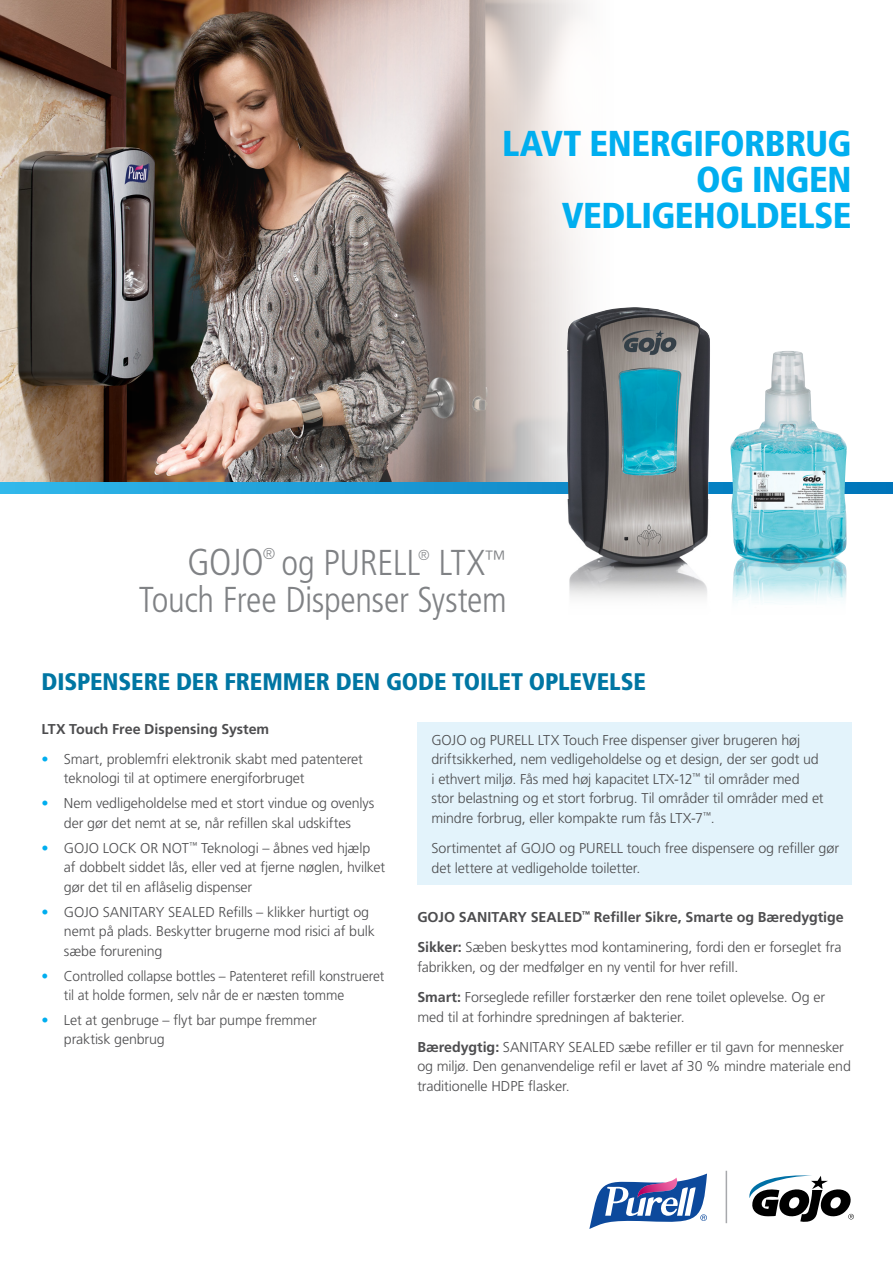
<style>
.page{position:relative;width:893px;height:1263px;background:#fff}
.page>*{position:absolute;margin:0;border:0;box-sizing:border-box;transform-origin:0 0}
.t1{font:300 condensed 37.5px "Frutiger LT Std";color:#808285}
.t2{font:900 condensed 36px/36px "Frutiger LT Std";letter-spacing:-.015em;color:#00aeef;text-align:right}
.t3{font:300 condensed 36px/37.5px "Frutiger LT Std";letter-spacing:-.01em;color:#808285;text-align:right}
.t4{font:900 condensed 24px "Frutiger LT Std";letter-spacing:-.005em;color:#0076a3}
.t5{font:300 condensed 15.75px "Frutiger LT Std";color:#808285}
.t6{font:300 condensed 14.55px "Frutiger LT Std";color:#808285}
.t7{font:300 14.25px/19.5px "Frutiger LT Std";letter-spacing:-.01em;color:#4d4d4f}
.t8{font:700 14.25px/30.3px "Frutiger LT Std";color:#4d4d4f}
.t9{font:300 14.25px/19.5px "Frutiger LT Std";letter-spacing:-.01em;color:#4d4d4f;scale:.96 1}
.s1{color:#00aeef}
.s2{font-weight:300}
.s3{font-weight:700}
</style>
<div class="page">
<img style="left:0;top:0;width:730px;height:483px">
<svg style="left:0;top:483px;width:893px;height:10px;background:#1d9cd7"></svg>
<div style="left:417px;top:723px;width:434px;height:162px;background:#e3f3fb"></div>
<hr style="left:726px;top:1171px;width:1px;height:52px;background:#a7a9ac">
<svg style="left:749px;top:1175px;width:105px;height:47px"></svg>
<svg style="left:589px;top:1173px;width:118px;height:56px"></svg>
<img style="left:730px;top:564px;width:117px;height:159px">
<img style="left:567px;top:307px;width:143px;height:192px">
<img style="left:567px;top:499px;width:142px;height:80px">
<svg style="left:569px;top:579px;width:278px;height:88px"></svg>
<img style="left:730px;top:351px;width:117px;height:213px">
<h2 class="t2" style="left:502px;top:126px;width:351px">LAVT ENERGIFORBRUG<br>OG INGEN<br>VEDLIGEHOLDELSE</h2>
<h1 class="t1" style="left:188px;top:540px;width:78px">GOJO</h1>
<p class="t5" style="left:263px;top:544px;width:14px">®</p>
<h2 class="t3" style="left:282px;top:544px;width:140px">og PURELL</h2>
<p class="t6" style="left:418px;top:547px;width:13px">®</p>
<h2 class="t3" style="left:139px;top:544px;width:369px">LTX<sup>™<br></sup>Touch Free Dispenser System</h2>
<h3 class="t4" style="left:41px;top:667px;width:606px">DISPENSERE DER FREMMER DEN GODE TOILET OPLEVELSE</h3>
<p class="t8" style="left:41px;top:713px;width:229px">LTX Touch Free Dispensing System</p>
<p class="t7" style="left:64px;top:749px;width:300px;text-indent:-23px"><span class="s1">•</span> Smart, problemfri elektronik skabt med patenteret teknologi til at optimere energiforbruget</p>
<p class="t7" style="left:41px;top:794px;width:334px;text-align:center"><span class="s1">•</span> Nem vedligeholdelse med et stort vindue og ovenlys der gør det nemt at se, når refillen skal udskiftes</p>
<p class="t7" style="left:64px;top:838px;width:323px;text-indent:-23px"><span class="s1">•</span> GOJO LOCK OR NOT<sup>™</sup> Teknologi – åbnes ved hjælp af dobbelt siddet lås, eller ved at fjerne nøglen, hvilket gør det til en aflåselig dispenser</p>
<p class="t7" style="left:64px;top:902px;width:312px;text-indent:-23px"><span class="s1">•</span> GOJO SANITARY SEALED Refills – klikker hurtigt og nemt på plads. Beskytter brugerne mod risici af bulk sæbe forurening</p>
<p class="t9" style="left:64px;top:966px;width:335px;text-indent:-23px"><span class="s1">•</span> Controlled collapse bottles – Patenteret refill konstrueret til at holde formen, selv når de er næsten tomme</p>
<p class="t7" style="left:64px;top:1010px;width:254px;text-indent:-23px"><span class="s1">•</span> Let at genbruge – flyt bar pumpe fremmer praktisk genbrug</p>
<p class="t7" style="left:431px;top:730px;width:394px">GOJO og PURELL LTX Touch Free dispenser giver brugeren høj driftsikkerhed, nem vedligeholdelse og et design, der ser godt ud i ethvert miljø. Fås med høj kapacitet LTX-12<sup>™</sup> til områder med stor belastning og et stort forbrug. Til områder til områder med et mindre forbrug, eller kompakte rum fås LTX-7<sup>™</sup>.</p>
<p class="t7" style="left:431px;top:839px;width:409px">Sortimentet af GOJO og PURELL touch free dispensere og refiller gør det lettere at vedligeholde toiletter.</p>
<p class="t8" style="left:417px;top:902px;width:428px">GOJO SANITARY SEALED<sup>™</sup> Refiller Sikre, Smarte og Bæredygtige<br>Sikker: <span class="s2">Sæben beskyttes mod kontaminering, fordi den er forseglet fra</span></p>
<p class="t7" style="left:417px;top:952px;width:409px;line-height:30.3px">fabrikken, og der medfølger en ny ventil for hver refill.<br><span class="s3">Smart:</span> Forseglede refiller forstærker den rene toilet oplevelse. Og er</p>
<p class="t7" style="left:417px;top:1002px;width:428px;line-height:30.3px">med til at forhindre spredningen af bakterier.<br><span class="s3">Bæredygtig:</span> SANITARY SEALED sæbe refiller er til gavn for mennesker</p>
<p class="t7" style="left:417px;top:1057px;width:435px">og miljø. Den genanvendelige refil er lavet af 30 % mindre materiale end traditionelle HDPE flasker.</p>
</div>
